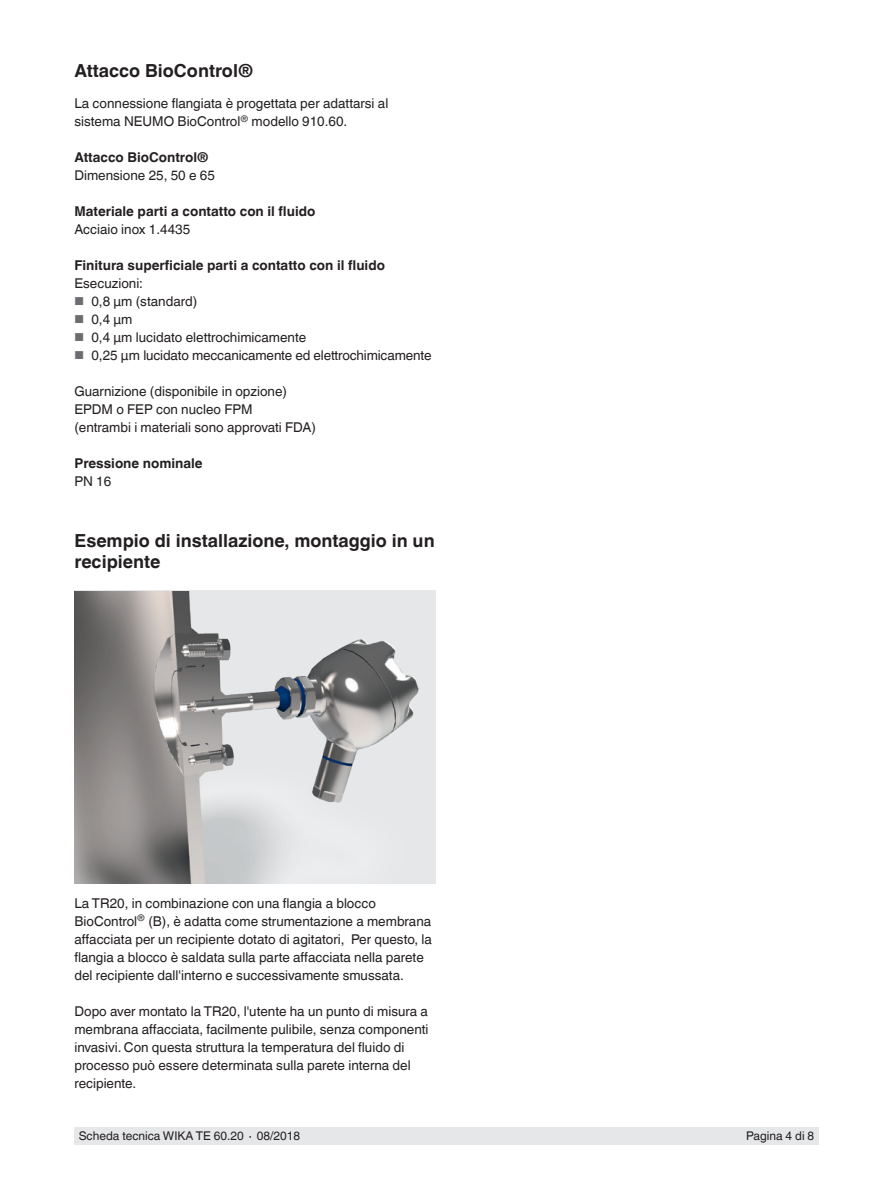
<style>
.page{position:relative;width:893px;height:1188px;background:#fff}
.page>*{position:absolute;margin:0;border:0;box-sizing:border-box;transform-origin:0 0}
.t1{font:700 18px/21px "Helvetica World";color:#231f20}
.t2{font:13.5px/18px "Helvetica World";color:#231f20}
.t3{font:700 13.5px "Helvetica World";color:#231f20}
.t4{font:12px "Helvetica World";color:#231f20}
.s1{font-size:11.55px;color:#6c6d70}
</style>
<div class="page">
<div style="left:74px;top:1128px;width:745px;height:17px;background:#e6e7e9"></div>
<img style="left:74px;top:591px;width:362px;height:293px">
<h1 class="t1" style="left:74px;top:60px;width:180px">Attacco BioControl®</h1>
<p class="t2" style="left:74px;top:95px;width:315px">La connessione flangiata è progettata per adattarsi al sistema NEUMO BioControl<sup>®</sup> modello 910.60.</p>
<p class="t3" style="left:74px;top:150px;width:136px">Attacco BioControl®</p>
<p class="t2" style="left:74px;top:167px;width:142px">Dimensione 25, 50 e 65</p>
<p class="t3" style="left:74px;top:204px;width:243px">Materiale parti a contatto con il fluido</p>
<p class="t2" style="left:74px;top:221px;width:117px">Acciaio inox 1.4435</p>
<p class="t3" style="left:74px;top:258px;width:312px">Finitura superficiale parti a contatto con il fluido</p>
<p class="t2" style="left:74px;top:275px;width:70px">Esecuzioni:</p>
<p class="t2" style="left:74px;top:293px;width:124px"><span class="s1">■</span> 0,8 µm (standard)</p>
<p class="t2" style="left:74px;top:311px;width:60px"><span class="s1">■</span> 0,4 µm</p>
<p class="t2" style="left:74px;top:329px;width:233px"><span class="s1">■</span> 0,4 µm lucidato elettrochimicamente</p>
<p class="t2" style="left:74px;top:347px;width:359px"><span class="s1">■</span> 0,25 µm lucidato meccanicamente ed elettrochimicamente</p>
<p class="t2" style="left:74px;top:383px;width:243px">Guarnizione (disponibile in opzione)<br>EPDM o FEP con nucleo FPM<br>(entrambi i materiali sono approvati FDA)</p>
<p class="t3" style="left:74px;top:456px;width:130px">Pressione nominale</p>
<p class="t2" style="left:74px;top:473px;width:38px">PN 16</p>
<h1 class="t1" style="left:74px;top:531px;width:362px">Esempio di installazione, montaggio in un recipiente</h1>
<p class="t2" style="left:74px;top:894px;width:359px">La TR20, in combinazione con una flangia a blocco BioControl<sup>®</sup> (B), è adatta come strumentazione a membrana affacciata per un recipiente dotato di agitatori, Per questo, la flangia a blocco è saldata sulla parte affacciata nella parete del recipiente dall'interno e successivamente smussata.</p>
<p class="t2" style="left:74px;top:1002px;width:356px">Dopo aver montato la TR20, l'utente ha un punto di misura a membrana affacciata, facilmente pulibile, senza componenti invasivi. Con questa struttura la temperatura del fluido di processo può essere determinata sulla parete interna del recipiente.</p>
<p class="t4" style="left:79px;top:1129px;width:223px">Scheda tecnica WIKA TE 60.20 ∙ 08/2018</p>
<p class="t4" style="left:746px;top:1129px;width:70px">Pagina 4 di 8</p>
</div>
